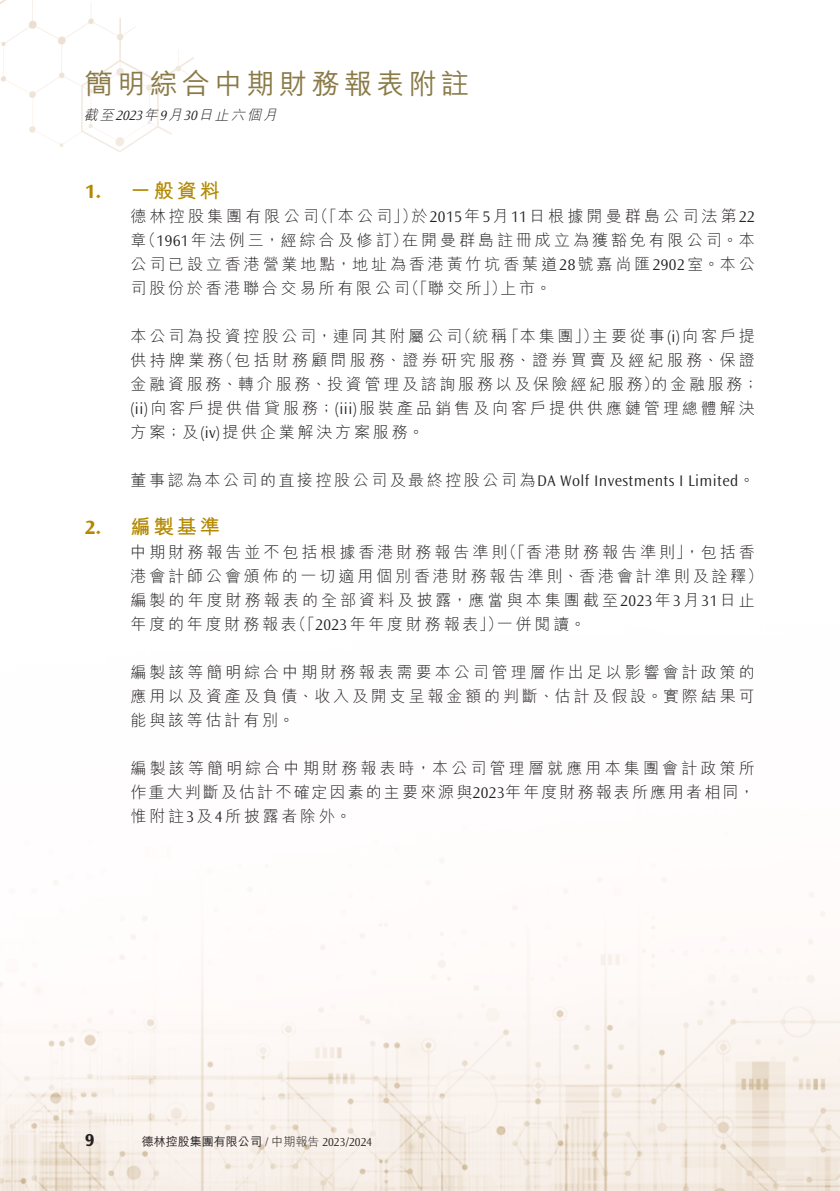
<style>
.page{position:relative;width:840px;height:1191px;background:#fff}
.page>*{position:absolute;margin:0;border:0;box-sizing:border-box;transform-origin:0 0}
.t1{font:500 28px "M Hei HK";letter-spacing:.155em;color:#897a47}
.t2{font:700 20px "M Hei HK";letter-spacing:.155em;color:#b38800}
.t3{font:700 20px "Ocean Sans Std";color:#b38800}
.t4{font:700 18px "Ocean Sans Std";color:#231f20}
.t5{font:300 16px/24px "M Hei HK";letter-spacing:.18em;color:#231f20;text-align:justify}
.t6{font:300 16px "Ocean Sans Std";letter-spacing:.025em;color:#231f20}
.t7{font:300 16px/24px "M Hei HK";letter-spacing:.205em;color:#231f20}
.t8{font:italic 300 14px "M Hei HK";color:#231f20}
.t9{font:500 12px "M Hei HK";color:#231f20}
.s1{font-family:"Ocean Sans Std"}
.s2{font-family:"M Hei HK"}
.s3{font-weight:300}
.s4{font-family:"Ocean Sans Std";font-weight:300}
</style>
<div class="page">
<img style="left:0;top:0;width:839px;height:1191px">
<h1 class="t1" style="left:85px;top:64px;width:385px">簡明綜合中期財務報表附註</h1>
<p class="t8" style="left:84px;top:108px;width:197px">截至<span class="s1">2023</span>年月<span class="s1">9 30</span>日止六個月</p>
<p class="t3" style="left:85px;top:180px;width:18px">1.</p>
<p class="t3" style="left:85px;top:516px;width:18px">2.</p>
<p class="t2" style="left:130px;top:176px;width:91px">一般資料</p>
<p class="t5" style="left:312px;top:204px;width:106px">（「本公司」）</p>
<p class="t5" style="left:411px;top:204px;width:345px">於<span class="s1">2015</span>年<span class="s1">5</span>月<span class="s1">11</span>日根據開曼群島公司法第<span class="s1">22</span></p>
<p class="t5" style="left:130px;top:204px;width:190px">德林控股集團有限公司</p>
<p class="t5" style="left:140px;top:228px;width:269px">（<span class="s1">1961</span>年法例三，經綜合及修訂）</p>
<p class="t5" style="left:402px;top:228px;width:354px">在開曼群島註冊成立為獲豁免有限公司。本</p>
<p class="t5" style="left:130px;top:228px;width:17px">章</p>
<p class="t5" style="left:130px;top:252px;width:625px">公司已設立香港營業地點，地址為香港黃竹坑香葉道<span class="s1">28</span>號嘉尚匯<span class="s1">2902</span>室。本公</p>
<p class="t5" style="left:500px;top:276px;width:53px">上市。</p>
<p class="t5" style="left:403px;top:276px;width:105px">（「聯交所」）</p>
<p class="t5" style="left:130px;top:276px;width:280px">司股份於香港聯合交易所有限公司</p>
<p class="t5" style="left:455px;top:324px;width:53px">（統稱</p>
<p class="t5" style="left:503px;top:324px;width:96px">「本集團」）</p>
<p class="t7" style="left:217px;top:324px;width:539px;text-indent:-87px">本公司為投資控股公司，連同其附屬公司<br>（包括財務顧問服務、證券研究服務、證券買賣及經紀服務、保證</p>
<p class="t5" style="left:592px;top:324px;width:164px">主要從事 <span class="s1">)i(</span> 向客戶提</p>
<p class="t5" style="left:130px;top:348px;width:629px;text-align:left">供持牌業務<br>金融資服務、轉介服務、投資管理及諮詢服務以及保險經紀服務的） 金融服務;<br><span class="s1">)i i(</span> 向客戶提供借貸服務；<span class="s1">(iii)</span>服裝產品銷售及向客戶提供供應鏈管理總體解決方案；及 <span class="s1">i v( )</span>提供企業解決方案服務。</p>
<p class="t6" style="left:130px;top:472px;width:625px"><span class="s2">董事認為本公司的直接控股公司及最終控股公司為</span>DA Wolf Investments I Limited<span class="s2">。</span></p>
<p class="t2" style="left:130px;top:512px;width:91px">編製基準</p>
<p class="t5" style="left:501px;top:540px;width:255px">（「香港財務報告準則，」包括香</p>
<p class="t5" style="left:130px;top:540px;width:378px">中期財務報告並不包括根據香港財務報告準則</p>
<p class="t5" style="left:130px;top:564px;width:633px">港會計師公會頒佈的一切適用個別香港財務報告準則、香港會計準則及詮釋(</p>
<p class="t5" style="left:130px;top:588px;width:625px">編製的年度財務報表的全部資料及披露，應當與本集團截至<span class="s1">2023</span>年<span class="s1">3</span>月<span class="s1">31</span>日止</p>
<p class="t5" style="left:496px;top:612px;width:90px">一併閱讀。</p>
<p class="t5" style="left:290px;top:612px;width:214px">（「<span class="s1">2023</span>年年度財務報表」）</p>
<p class="t5" style="left:130px;top:612px;width:168px">年度的年度財務報表</p>
<p class="t5" style="left:130px;top:660px;width:625px">編製該等簡明綜合中期財務報表需要本公司管理層作出足以影響會計政策的應用以及資產及負債、收入及開支呈報金額的判斷、估計及假設。實際結果可能與該等估計有別。</p>
<p class="t5" style="left:130px;top:756px;width:625px">編製該等簡明綜合中期財務報表時，本公司管理層就應用本集團會計政策所作重大判斷及估計不確定因素的主要來源與<span class="s1">2023</span>年年度財務報表所應用者相同，惟附註<span class="s1">3</span>及<span class="s1">4</span>所披露者除外。</p>
<p class="t4" style="left:85px;top:1130px;width:11px">9</p>
<p class="t9" style="left:142px;top:1133px;width:232px">德林控股集團有限公司 <span class="s3">/ 中期報告</span> <span class="s4">2023/2024</span></p>
</div>
